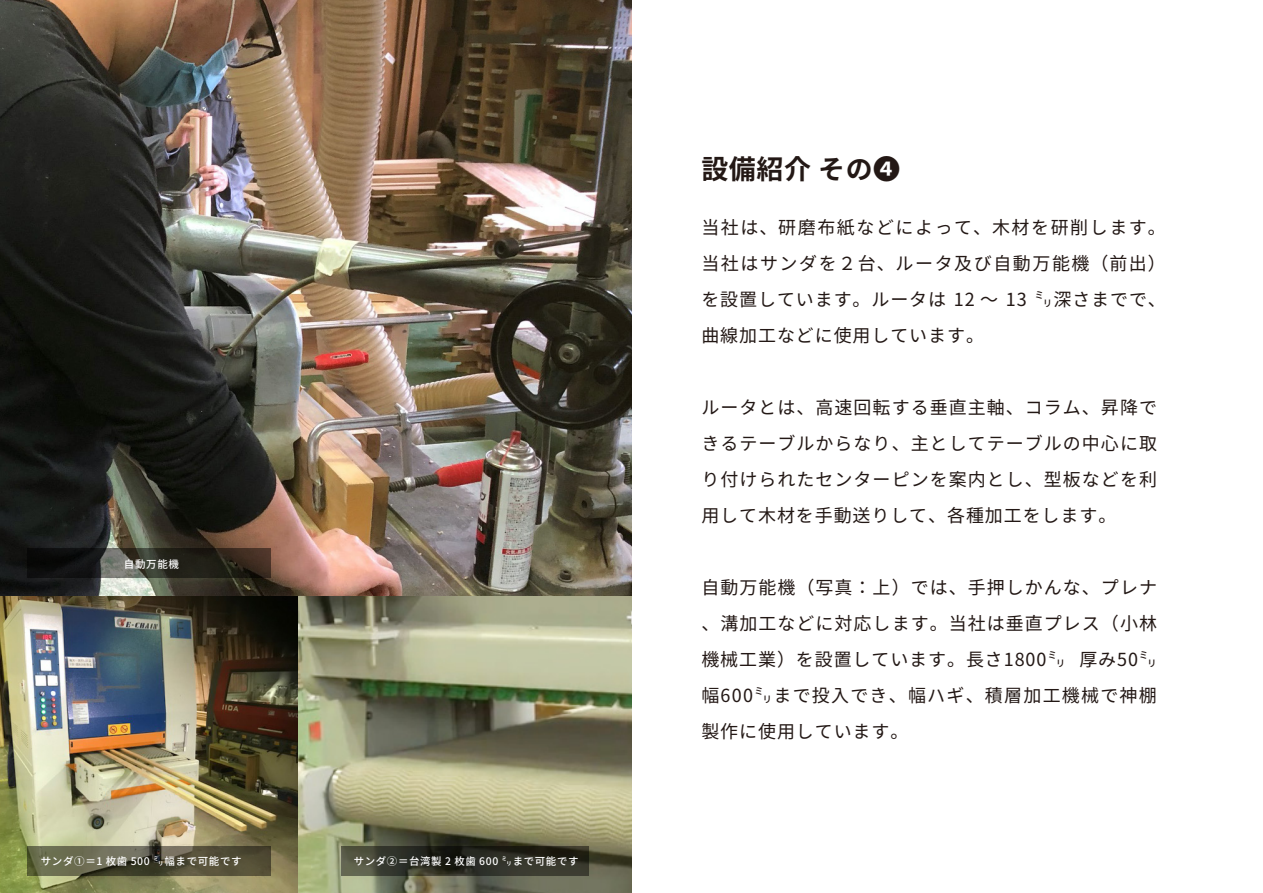
<style>
.page{position:relative;width:1263px;height:893px;background:#fff}
.page>*{position:absolute;margin:0;border:0;box-sizing:border-box;transform-origin:0 0}
.t1{font:700 27px "Noto Sans JP";letter-spacing:.02em;color:#231815}
.t2{font:18px/36px "Noto Sans JP";letter-spacing:.05em;color:#231815;text-align:justify}
.t3{font:500 10.5px "Noto Sans JP";letter-spacing:.06em;color:#fff}
.t4{font:500 10.35px "Noto Sans JP";letter-spacing:.06em;color:#fff}
</style>
<div class="page">
<img style="left:0;top:0;width:631px;height:893px">
<svg style="left:341px;top:846px;width:247px;height:30px;background:#313227"></svg>
<svg style="left:27px;top:846px;width:244px;height:30px;background:#58573f"></svg>
<svg style="left:27px;top:548px;width:244px;height:30px;background:#2d2a24"></svg>
<p class="t3" style="left:124px;top:558px;width:57px">自動万能機</p>
<p class="t3" style="left:41px;top:855px;width:203px">サンダ①＝1 枚歯 500 ㍉幅まで可能です</p>
<p class="t4" style="left:354px;top:855px;width:226px">サンダ②＝台湾製 2 枚歯 600 ㍉まで可能です</p>
<h1 class="t1" style="left:701px;top:154px;width:200px">設備紹介 その❹</h1>
<p class="t2" style="left:701px;top:210px;width:466px">当社は、研磨布紙などによって、木材を研削します。当社はサンダを２台、ルータ及び自動万能機（前出）を設置しています。ルータは 12 ～ 13 ㍉深さまでで、曲線加工などに使用しています。</p>
<p class="t2" style="left:701px;top:390px;width:457px">ルータとは、高速回転する垂直主軸、コラム、昇降できるテーブルからなり、主としてテーブルの中心に取り付けられたセンターピンを案内とし、型板などを利用して木材を手動送りして、各種加工をします。</p>
<p class="t2" style="left:701px;top:570px;width:457px">自動万能機（写真：上）では、手押しかんな、プレナ、溝加工などに対応します。当社は垂直プレス（小林機械工業）を設置しています。長さ1800㍉ 厚み50㍉幅600㍉まで投入でき、幅ハギ、積層加工機械で神棚製作に使用しています。</p>
</div>
